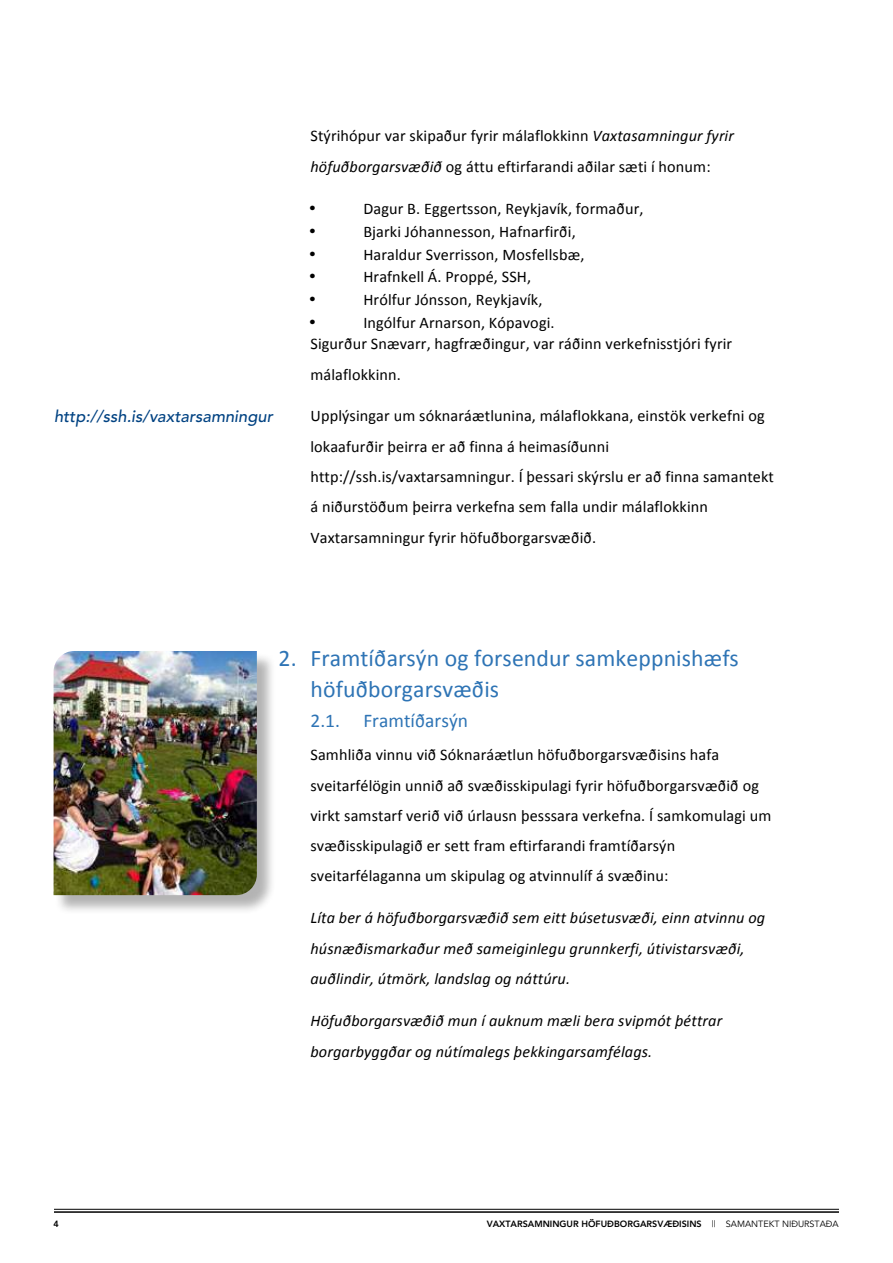
<style>
.page{position:relative;width:893px;height:1263px;background:#fff}
.page>*{position:absolute;margin:0;border:0;box-sizing:border-box;transform-origin:0 0}
.t1{font:23.7px/31.3px "Calibri";letter-spacing:.005em;color:#2e74b5}
.t2{font:19.5px "Calibri";color:#2e74b5}
.t3{font:italic 500 16.5px "Avenir IS";color:#004282}
.t4{font:16.2px/30.3px "Calibri";letter-spacing:.01em;color:#000}
.t5{font:italic 16.2px/30.3px "Calibri";letter-spacing:.01em;color:#000}
.t6{font:16.2px "Symbol";color:#000}
.t7{font:800 9px "Avenir IS";color:#000}
.s1{font-style:italic}
.s2{font-weight:400}
</style>
<div class="page">
<hr style="left:54px;top:1211px;width:785px;height:2px;background:#000">
<hr style="left:54px;top:1209px;width:785px;height:1px;background:#000">
<div style="left:55px;top:652px;width:221px;height:263px;background:#000;opacity:.3"></div>
<img style="left:54px;top:651px;width:203px;height:244px">
<p class="t3" style="left:54px;top:406px;width:220px">http://ssh.is/vaxtarsamningur</p>
<p class="t4" style="left:310px;top:120px;width:425px">Stýrihópur var skipaður fyrir málaflokkinn <span class="s1">Vaxtasamningur fyrir höfuðborgarsvæðið</span> og áttu eftirfarandi aðilar sæti í honum:</p>
<p class="t6" style="left:309px;top:201px;width:9px">•</p>
<p class="t4" style="left:363px;top:194px;width:282px">Dagur B. Eggertsson, Reykjavík, formaður,</p>
<p class="t6" style="left:309px;top:224px;width:9px">•</p>
<p class="t4" style="left:363px;top:217px;width:214px">Bjarki Jóhannesson, Hafnarfirði,</p>
<p class="t6" style="left:309px;top:246px;width:9px">•</p>
<p class="t4" style="left:363px;top:239px;width:223px">Haraldur Sverrisson, Mosfellsbæ,</p>
<p class="t6" style="left:309px;top:269px;width:9px">•</p>
<p class="t4" style="left:363px;top:262px;width:169px">Hrafnkell Á. Proppé, SSH,</p>
<p class="t6" style="left:309px;top:292px;width:9px">•</p>
<p class="t4" style="left:363px;top:285px;width:181px">Hrólfur Jónsson, Reykjavík,</p>
<p class="t6" style="left:309px;top:314px;width:9px">•</p>
<p class="t4" style="left:310px;top:311px;width:423px;line-height:21.6px;text-indent:53px">Ingólfur Arnarson, Kópavogi.<br>Sigurður Snævarr, hagfræðingur, var ráðinn verkefnisstjóri fyrir</p>
<p class="t4" style="left:310px;top:359px;width:92px">málaflokkinn.</p>
<p class="t4" style="left:310px;top:401px;width:465px">Upplýsingar um sóknaráætlunina, málaflokkana, einstök verkefni og lokaafurðir þeirra er að finna á heimasíðunni http://ssh.is/vaxtarsamningur. Í þessari skýrslu er að finna samantekt á niðurstöðum þeirra verkefna sem falla undir málaflokkinn Vaxtarsamningur fyrir höfuðborgarsvæðið.</p>
<h1 class="t1" style="left:310px;top:642px;width:430px;text-indent:-32px">2. Framtíðarsýn og forsendur samkeppnishæfs höfuðborgarsvæðis</h1>
<p class="t2" style="left:310px;top:708px;width:159px">2.1. Framtíðarsýn</p>
<p class="t4" style="left:310px;top:740px;width:462px">Samhliða vinnu við Sóknaráætlun höfuðborgarsvæðisins hafa sveitarfélögin unnið að svæðisskipulagi fyrir höfuðborgarsvæðið og virkt samstarf verið við úrlausn þesssara verkefna. Í samkomulagi um svæðisskipulagið er sett fram eftirfarandi framtíðarsýn sveitarfélaganna um skipulag og atvinnulíf á svæðinu:</p>
<p class="t5" style="left:310px;top:902px;width:456px">Líta ber á höfuðborgarsvæðið sem eitt búsetusvæði, einn atvinnu og húsnæðismarkaður með sameiginlegu grunnkerfi, útivistarsvæði, auðlindir, útmörk, landslag og náttúru.</p>
<p class="t5" style="left:310px;top:1005px;width:413px">Höfuðborgarsvæðið mun í auknum mæli bera svipmót þéttrar borgarbyggðar og nútímalegs þekkingarsamfélags.</p>
<p class="t7" style="left:54px;top:1218px;width:7px">4</p>
<p class="t7" style="left:487px;top:1218px;width:353px">VAXTARSAMNINGUR HÖFUÐBORGARSVÆÐISINS <span class="s2">|| SAMANTEKT NIÐURSTAÐA</span></p>
</div>
